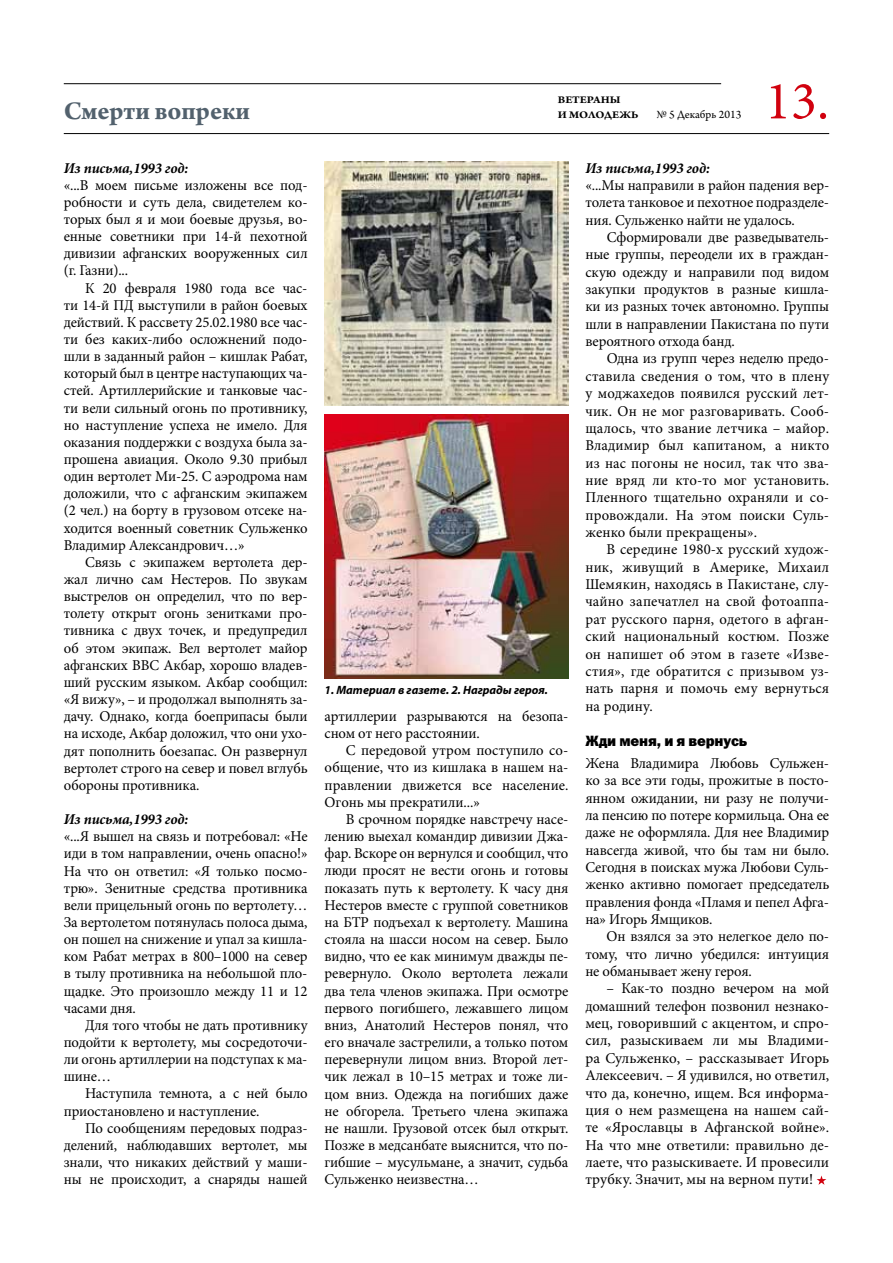
<style>
.page{position:relative;width:893px;height:1263px;background:#fff}
.page>*{position:absolute;margin:0;border:0;box-sizing:border-box;transform-origin:0 0}
.t1{font:54px "Minion Pro";color:#d1010e}
.t2{font:700 27px "Arno Pro";color:#52616d}
.t3{font:15px/17.1px "Minion Pro";letter-spacing:-.01em;color:#000;text-align:justify}
.t4{font:italic 700 15px "Minion Pro";letter-spacing:-.01em;color:#000}
.t5{font:15px "Franklin Gothic Heavy C";letter-spacing:-.01em;color:#000}
.t6{font:italic 700 12px "Myriad Pro";color:#000}
.t7{font:12px "Arno Pro";color:#000}
.t8{font:700 10.8px/15px "Arno Pro";letter-spacing:-.005em;color:#000;scale:1.11 1}
</style>
<div class="page">
<hr style="left:64px;top:133px;width:765px;height:1px;background:#000">
<hr style="left:64px;top:83px;width:657px;height:1px;background:#000">
<svg style="left:817px;top:1175px;width:9px;height:10px"></svg>
<img style="left:325px;top:415px;width:243px;height:264px">
<img style="left:325px;top:162px;width:243px;height:244px">
<h2 class="t2" style="left:64px;top:95px;width:188px">Смерти вопреки</h2>
<p class="t4" style="left:64px;top:157px;width:126px">Из письма,1993 год:</p>
<p class="t3" style="left:64px;top:176px;width:245px">«...В моем письме изложены все под&shy;робности и суть дела, свидетелем ко&shy;торых был я и мои боевые друзья, во&shy;енные советники при 14-й пехотной дивизии афганских вооруженных сил (г. Газни)...</p>
<p class="t3" style="left:64px;top:279px;width:245px;text-indent:21px">К 20 февраля 1980 года все час&shy;ти 14-й ПД выступили в район боевых действий. К рассвету 25.02.1980 все час&shy;ти без каких-либо осложнений подо&shy;шли в заданный район – кишлак Рабат, который был в центре наступающих ча&shy;стей. Артиллерийские и танковые час&shy;ти вели сильный огонь по противнику, но наступление успеха не имело. Для оказания поддержки с воздуха была за&shy;прошена авиация. Около 9.30 прибыл один вертолет Ми-25. С аэродрома нам доложили, что с афганским экипажем (2 чел.) на борту в грузовом отсеке на&shy;ходится военный советник Сульженко Владимир Александрович…»</p>
<p class="t3" style="left:64px;top:554px;width:245px;text-indent:21px">Связь с экипажем вертолета дер&shy;жал лично сам Нестеров. По звукам выстрелов он определил, что по вер&shy;толету открыт огонь зенитками про&shy;тивника с двух точек, и предупредил об этом экипаж. Вел вертолет майор афганских ВВС Акбар, хорошо владев&shy;ший русским языком. Акбар сообщил: «Я вижу», – и продолжал выполнять за&shy;дачу. Однако, когда боеприпасы были на исходе, Акбар доложил, что они ухо&shy;дят пополнить боезапас. Он развернул вертолет строго на север и повел вглубь обороны противника.</p>
<p class="t4" style="left:64px;top:809px;width:126px">Из письма,1993 год:</p>
<p class="t3" style="left:64px;top:828px;width:245px">«...Я вышел на связь и потребовал: «Не иди в том направлении, очень опасно!» На что он ответил: «Я только посмо&shy;трю». Зенитные средства противника вели прицельный огонь по вертолету… За вертолетом потянулась полоса дыма, он пошел на снижение и упал за кишла&shy;ком Рабат метрах в 800–1000 на север в тылу противника на небольшой пло&shy;щадке. Это произошло между 11 и 12 часами дня.</p>
<p class="t3" style="left:64px;top:1016px;width:245px;text-indent:21px">Для того чтобы не дать противнику подойти к вертолету, мы сосредоточи&shy;ли огонь артиллерии на подступах к ма&shy;шине…</p>
<p class="t3" style="left:64px;top:1085px;width:245px;text-indent:21px">Наступила темнота, а с ней было приостановлено и наступление.</p>
<p class="t3" style="left:64px;top:1119px;width:245px;text-indent:21px">По сообщениям передовых подраз&shy;делений, наблюдавших вертолет, мы знали, что никаких действий у маши&shy;ны не происходит, а снаряды нашей</p>
<p class="t8" style="left:558px;top:93px;width:74px">ВЕТЕРАНЫ<br>И МОЛОДЕЖЬ</p>
<p class="t7" style="left:657px;top:108px;width:86px">№ 5 Декабрь 2013</p>
<h1 class="t1" style="left:765px;top:65px;width:66px">13.</h1>
<p class="t6" style="left:325px;top:682px;width:225px">1. Материал в газете. 2. Награды героя.</p>
<p class="t3" style="left:325px;top:708px;width:245px">артиллерии разрываются на безопа&shy;сном от него расстоянии.</p>
<p class="t3" style="left:325px;top:742px;width:245px;text-indent:21px">С передовой утром поступило со&shy;общение, что из кишлака в нашем на&shy;правлении движется все население.<br>Огонь мы прекратили...»</p>
<p class="t3" style="left:325px;top:811px;width:245px;text-indent:21px">В срочном порядке навстречу насе&shy;лению выехал командир дивизии Джа&shy;фар. Вскоре он вернулся и сообщил, что люди просят не вести огонь и готовы показать путь к вертолету. К часу дня Нестеров вместе с группой советников на БТР подъехал к вертолету. Машина стояла на шасси носом на север. Было видно, что ее как минимум дважды пе&shy;ревернуло. Около вертолета лежали два тела членов экипажа. При осмотре первого погибшего, лежавшего лицом вниз, Анатолий Нестеров понял, что его вначале застрелили, а только потом перевернули лицом вниз. Второй лет&shy;чик лежал в 10–15 метрах и тоже ли&shy;цом вниз. Одежда на погибших даже не обгорела. Третьего члена экипажа не нашли. Грузовой отсек был открыт.<br>Позже в медсанбате выяснится, что по&shy;гибшие – мусульмане, а значит, судьба Сульженко неизвестна…</p>
<p class="t4" style="left:585px;top:157px;width:126px">Из письма,1993 год:</p>
<p class="t3" style="left:585px;top:176px;width:245px">«...Мы направили в район падения вер&shy;толета танковое и пехотное подразделе&shy;ния. Сульженко найти не удалось.</p>
<p class="t3" style="left:585px;top:228px;width:245px;text-indent:21px">Сформировали две разведыватель&shy;ные группы, переодели их в граждан&shy;скую одежду и направили под видом закупки продуктов в разные кишла&shy;ки из разных точек автономно. Группы шли в направлении Пакистана по пути вероятного отхода банд.</p>
<p class="t3" style="left:585px;top:350px;width:245px;text-indent:21px">Одна из групп через неделю предо&shy;ставила сведения о том, что в плену у моджахедов появился русский лет&shy;чик. Он не мог разговаривать. Сооб&shy;щалось, что звание летчика – майор.<br>Владимир был капитаном, а никто из нас погоны не носил, так что зва&shy;ние вряд ли кто-то мог установить.<br>Пленного тщательно охраняли и со&shy;провождали. На этом поиски Суль&shy;женко были прекращены».</p>
<p class="t3" style="left:585px;top:541px;width:245px;text-indent:21px">В середине 1980-х русский худож&shy;ник, живущий в Америке, Михаил Шемякин, находясь в Пакистане, слу&shy;чайно запечатлел на свой фотоаппа&shy;рат русского парня, одетого в афган&shy;ский национальный костюм. Позже он напишет об этом в газете «Изве&shy;стия», где обратится с призывом уз&shy;нать парня и помочь ему вернуться на родину.</p>
<p class="t5" style="left:585px;top:732px;width:163px">Жди меня, и я вернусь</p>
<p class="t3" style="left:585px;top:754px;width:245px">Жена Владимира Любовь Сульжен&shy;ко за все эти годы, прожитые в посто&shy;янном ожидании, ни разу не получи&shy;ла пенсию по потере кормильца. Она ее даже не оформляла. Для нее Владимир навсегда живой, что бы там ни было.<br>Сегодня в поисках мужа Любови Суль&shy;женко активно помогает председатель правления фонда «Пламя и пепел Афга&shy;на» Игорь Ямщиков.</p>
<p class="t3" style="left:585px;top:928px;width:245px;text-indent:21px">Он взялся за это нелегкое дело по&shy;тому, что лично убедился: интуиция не обманывает жену героя.</p>
<p class="t3" style="left:585px;top:980px;width:245px;text-indent:21px">– Как-то поздно вечером на мой домашний телефон позвонил незнако&shy;мец, говоривший с акцентом, и спро&shy;сил, разыскиваем ли мы Владими&shy;ра Сульженко, – рассказывает Игорь Алексеевич. – Я удивился, но ответил, что да, конечно, ищем. Вся информа&shy;ция о нем размещена на нашем сай&shy;те «Ярославцы в Афганской войне».<br>На что мне ответили: правильно де&shy;лаете, что разыскиваете. И провесили трубку. Значит, мы на верном пути!</p>
</div>
